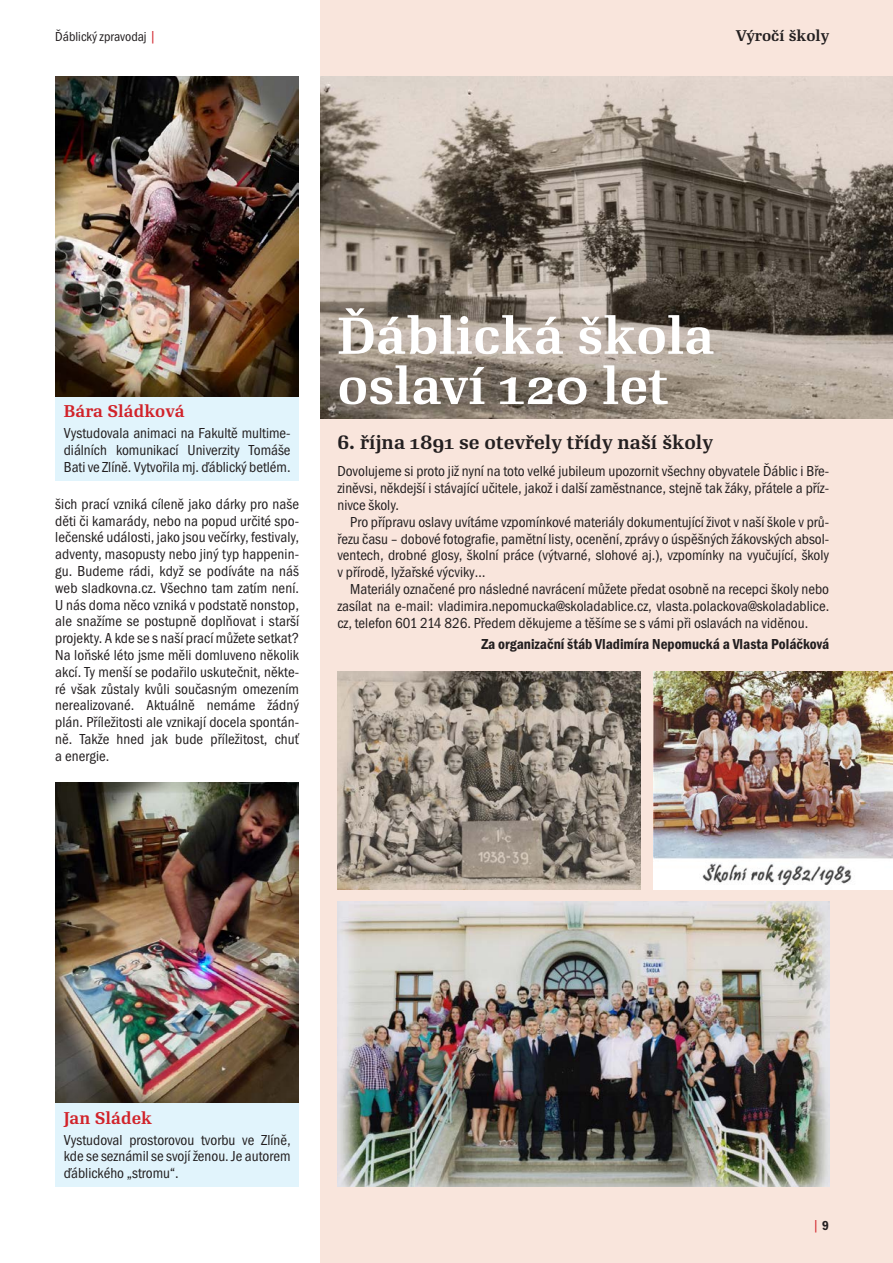
<style>
.page{position:relative;width:893px;height:1263px;background:#fff}
.page>*{position:absolute;margin:0;border:0;box-sizing:border-box;transform-origin:0 0}
.mezitit{font:700 50.25px/50.2px "Re Public Std";color:#fff}
.nad_pod_titulek{font:700 18.75px "Re Public Std";color:#231f20}
.mezitit-2{font:700 16.5px "Re Public Std";color:#d1232a}
.t1{font:15px/16.8px "Franklin Got Itc TOT Boo Con";color:#231f20;text-align:justify}
.t2{font:15px "Franklin Got Itc TOT Dem Con";color:#231f20}
.chleba{font:700 15px "Re Public Std";color:#231f20}
.chleba-2{font:15px "Franklin Got Itc TOT Boo Con";color:#d1232a}
.chleba-3{font:13.5px "Franklin Got Itc TOT Boo Con";color:#231f20}
.s1{font-size:15px;color:#d1232a}
.s2{font-family:"Franklin Got Itc TOT Dem Con";font-size:13.5px;color:#231f20}
</style>
<div class="page">
<div style="left:320px;top:0;width:573px;height:1263px;background:#f9e5dc"></div>
<img style="left:653px;top:671px;width:240px;height:218px">
<div style="left:55px;top:396px;width:244px;height:84px;background:#e1f4fc"></div>
<img style="left:55px;top:76px;width:243px;height:320px">
<div style="left:55px;top:1102px;width:244px;height:85px;background:#e1f4fc"></div>
<img style="left:55px;top:782px;width:243px;height:320px">
<img style="left:337px;top:671px;width:304px;height:218px">
<img style="left:337px;top:902px;width:492px;height:285px">
<img style="left:320px;top:76px;width:573px;height:342px">
<p class="chleba-3" style="left:55px;top:29px;width:103px">Ďáblický zpravodaj <span class="s1">|</span></p>
<p class="chleba" style="left:736px;top:26px;width:95px">Výročí školy</p>
<p class="mezitit-2" style="left:64px;top:401px;width:122px">Bára Sládková</p>
<p class="t1" style="left:64px;top:425px;width:228px">Vystudovala animaci na Fakultě multime&shy;diálních komunikací Univerzity Tomáše Bati ve Zlíně. Vytvořila mj. ďáblický betlém.</p>
<p class="t1" style="left:55px;top:495px;width:245px">šich prací vzniká cíleně jako dárky pro naše děti či kamarády, nebo na popud určité spo&shy;lečenské události, jako jsou večírky, festivaly, adventy, masopusty nebo jiný typ happenin&shy;gu. Budeme rádi, když se podíváte na náš web sladkovna.cz. Všechno tam zatím není.<br>U nás doma něco vzniká v podstatě nonstop, ale snažíme se postupně doplňovat i starší projekty. A kde se s naší prací můžete setkat?<br>Na loňské léto jsme měli domluveno několik akcí. Ty menší se podařilo uskutečnit, někte&shy;ré však zůstaly kvůli současným omezením nerealizované. Aktuálně nemáme žádný plán. Příležitosti ale vznikají docela spontán&shy;ně. Takže hned jak bude příležitost, chuť a energie.</p>
<p class="mezitit" style="left:337px;top:311px;width:379px">Ďáblická škola oslaví 120 let</p>
<p class="nad_pod_titulek" style="left:337px;top:430px;width:377px">6. října 1891 se otevřely třídy naší školy</p>
<p class="t1" style="left:337px;top:463px;width:493px">Dovolujeme si proto již nyní na toto velké jubileum upozornit všechny obyvatele Ďáblic i Bře&shy;ziněvsi, někdejší i stávající učitele, jakož i další zaměstnance, stejně tak žáky, přátele a příz&shy;nivce školy.</p>
<p class="t1" style="left:337px;top:514px;width:493px;text-indent:13px">Pro přípravu oslavy uvítáme vzpomínkové materiály dokumentující život v naší škole v prů&shy;řezu času – dobové fotografie, pamětní listy, ocenění, zprávy o úspěšných žákovských absol&shy;ventech, drobné glosy, školní práce (výtvarné, slohové aj.), vzpomínky na vyučující, školy v přírodě, lyžařské výcviky…</p>
<p class="t1" style="left:337px;top:581px;width:493px;text-indent:13px">Materiály označené pro následné navrácení můžete předat osobně na recepci školy nebo zasílat na e-mail: vladimira.nepomucka@skoladablice.cz, vlasta.polackova@skoladablice. cz, telefon 601 214 826. Předem děkujeme a těšíme se s vámi při oslavách na viděnou.</p>
<p class="t2" style="left:481px;top:635px;width:349px">Za organizační štáb Vladimíra Nepomucká a Vlasta Poláčková</p>
<p class="mezitit-2" style="left:64px;top:1107px;width:90px">Jan Sládek</p>
<p class="t1" style="left:64px;top:1131px;width:228px">Vystudoval prostorovou tvorbu ve Zlíně, kde se seznámil se svojí ženou. Je autorem ďáblického „stromu“.</p>
<p class="chleba-2" style="left:812px;top:1217px;width:19px">| <span class="s2">9</span></p>
</div>
